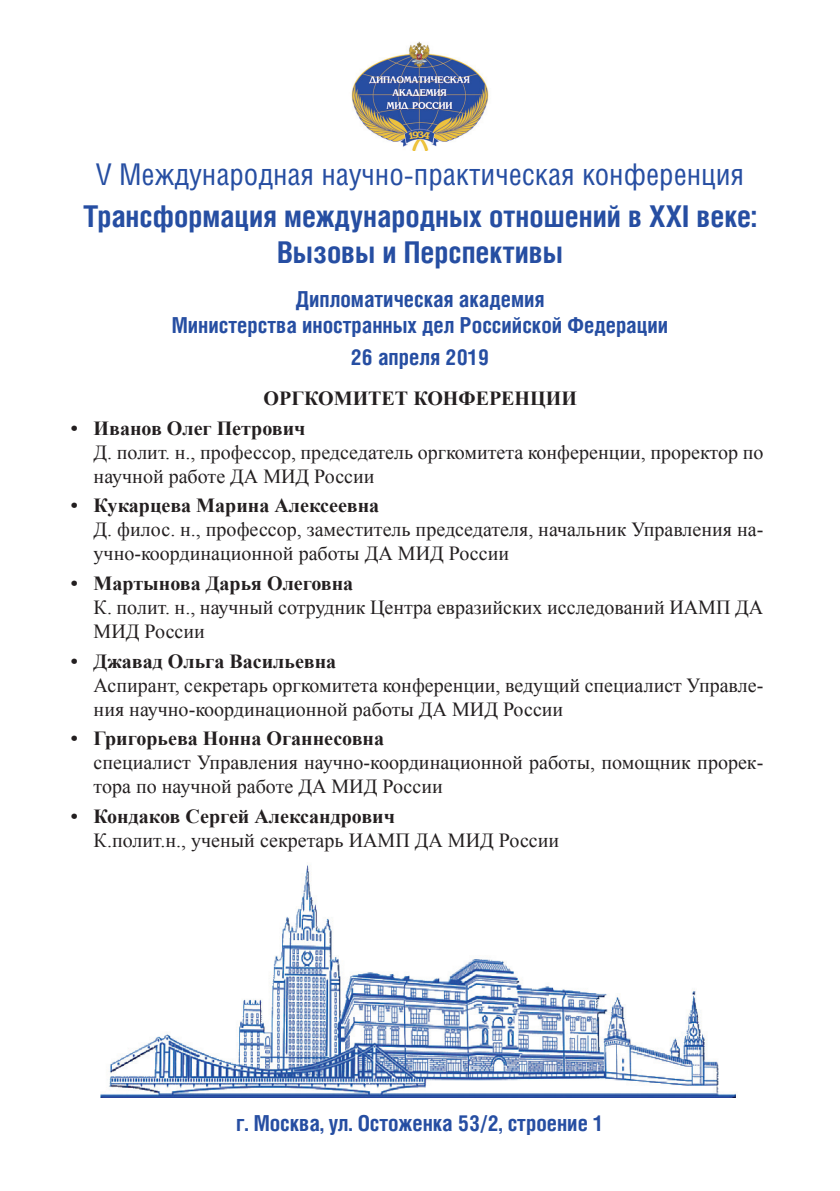
<style>
.page{position:relative;width:840px;height:1191px;background:#fff}
.page>*{position:absolute;margin:0;border:0;box-sizing:border-box;transform-origin:0 0}
.t1{font:700 30px/36px "Helios Cond C";color:#264ea2;text-align:center}
.t2{font:30px "Helios Cond C";color:#264ea2}
.t3{font:700 22px "Helios Cond C";color:#264ea2}
.оргком_2{font:20px/24px "Times New Roman";color:#231f20}
.оргком_1{font:700 20px "Times New Roman";color:#231f20}
.Body_Text{font:700 20px "Times New Roman";color:#231f20}
</style>
<div class="page">
<img style="left:351px;top:41px;width:138px;height:110px">
<img style="left:100px;top:865px;width:636px;height:232px">
<p class="t2" style="left:96px;top:157px;width:649px">V Международная научно-практическая конференция</p>
<p class="t1" style="left:83px;top:198px;width:675px">Трансформация международных отношений в ХХI веке:<br>Вызовы и Перспективы</p>
<p class="t3" style="left:295px;top:285px;width:251px">Дипломатическая академия</p>
<p class="t3" style="left:172px;top:312px;width:497px">Министерства иностранных дел Российской Федерации</p>
<p class="t3" style="left:350px;top:344px;width:140px">26 апреля 2019</p>
<p class="Body_Text" style="left:263px;top:384px;width:314px">ОРГКОМИТЕТ КОНФЕРЕНЦИИ</p>
<p class="оргком_1" style="left:71px;top:414px;width:236px">• Иванов Олег Петрович</p>
<p class="оргком_2" style="left:94px;top:439px;width:671px">Д. полит. н., профессор, председатель оргкомитета конференции, проректор по научной работе ДА МИД России</p>
<p class="оргком_1" style="left:71px;top:492px;width:310px">• Кукарцева Марина Алексеевна</p>
<p class="оргком_2" style="left:94px;top:517px;width:670px">Д. филос. н., профессор, заместитель председателя, начальник Управления на&shy;учно-координационной работы ДА МИД России</p>
<p class="оргком_1" style="left:71px;top:569px;width:284px">• Мартынова Дарья Олеговна</p>
<p class="оргком_2" style="left:94px;top:595px;width:670px">К. полит. н., научный сотрудник Центра евразийских исследований ИАМП ДА<br>МИД России</p>
<p class="оргком_1" style="left:71px;top:647px;width:267px">• Джавад Ольга Васильевна</p>
<p class="оргком_2" style="left:94px;top:672px;width:670px">Аспирант, секретарь оргкомитета конференции, ведущий специалист Управле&shy;ния научно-координационной работы ДА МИД России</p>
<p class="оргком_1" style="left:71px;top:725px;width:314px">• Григорьева Нонна Оганнесовна</p>
<p class="оргком_2" style="left:94px;top:750px;width:670px">специалист Управления научно-координационной работы, помощник прорек&shy;тора по научной работе ДА МИД России</p>
<p class="оргком_1" style="left:71px;top:802px;width:325px">• Кондаков Сергей Александрович</p>
<p class="оргком_2" style="left:94px;top:828px;width:467px">К.полит.н., ученый секретарь ИАМП ДА МИД России</p>
<p class="t3" style="left:236px;top:1109px;width:368px">г. Москва, ул. Остоженка 53/2, строение 1</p>
</div>
